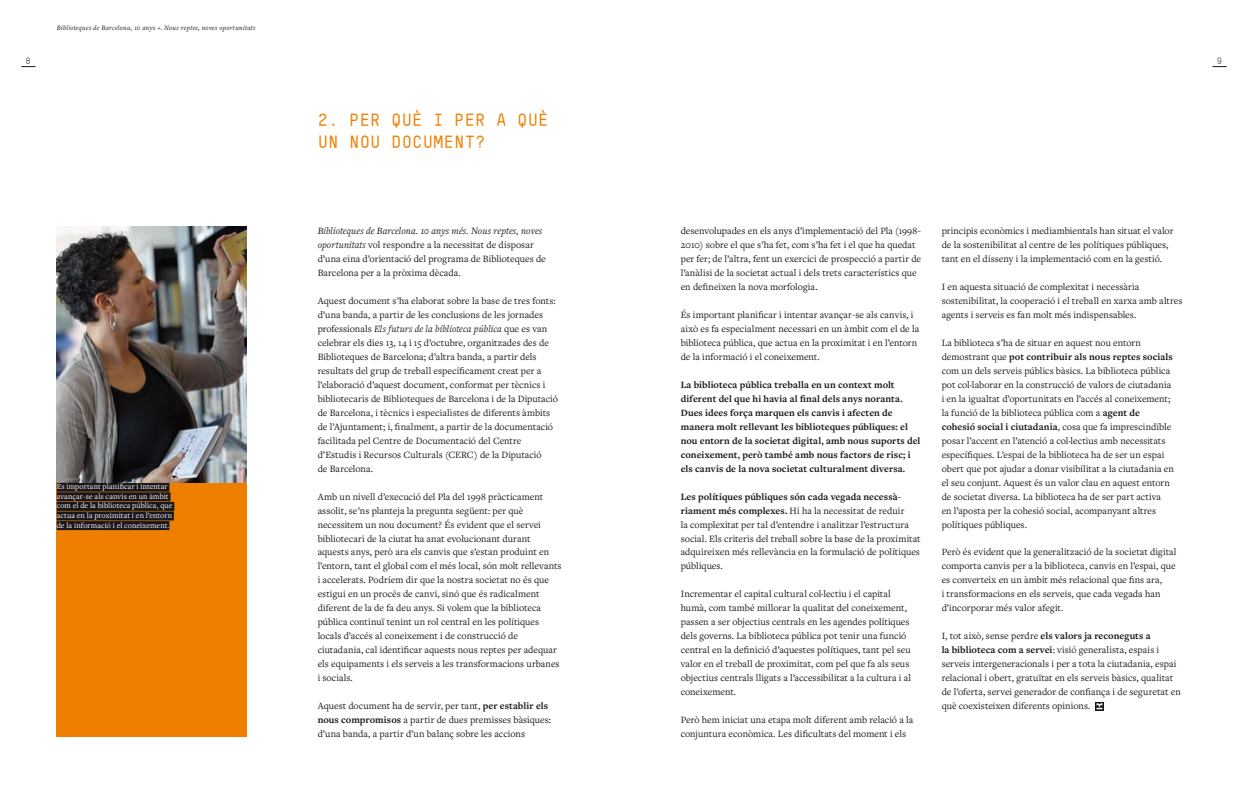
<style>
.page{position:relative;width:1248px;height:794px;background:#fff}
.page>*{position:absolute;margin:0;border:0;box-sizing:border-box;transform-origin:0 0}
.t1{font:700 17.5px/22.5px "TSTAR Mono Round";color:#ee7f00}
.t2{font:10px/14px "Freight Text Pro";color:#1a171c}
.t3{font:700 10px/14px "Freight Text Pro";letter-spacing:.005em;color:#1a171c}
.t4{font:9px "TSTAR Mono Round";color:#1a171c}
.t5{font:8px/9.6px "Freight Text Pro";letter-spacing:.01em;color:#fff}
.t6{font:italic 7px "Freight Text Pro";letter-spacing:.04em;color:#1a171c}
.s1{font-style:italic}
.s2{font-weight:700}
</style>
<div class="page">
<svg style="left:21px;top:66px;width:14px;height:1px"></svg>
<svg style="left:1212px;top:66px;width:14px;height:1px"></svg>
<div style="left:57px;top:481px;width:190px;height:256px;background:#ee7f00"></div>
<div style="left:57px;top:482px;width:112px;height:9px;background:#1a171c"></div>
<div style="left:57px;top:492px;width:113px;height:9px;background:#1a171c"></div>
<div style="left:57px;top:502px;width:117px;height:9px;background:#1a171c"></div>
<div style="left:57px;top:511px;width:117px;height:9px;background:#1a171c"></div>
<div style="left:57px;top:521px;width:112px;height:9px;background:#1a171c"></div>
<svg style="left:1095px;top:702px;width:8px;height:9px"></svg>
<svg style="left:1096px;top:703px;width:6px;height:6px"></svg>
<img style="left:57px;top:227px;width:190px;height:255px">
<p class="t6" style="left:57px;top:23px;width:200px">Biblioteques de Barcelona, 10 anys +. Nous reptes, noves oportunitats</p>
<p class="t4" style="left:26px;top:55px;width:7px">8</p>
<p class="t4" style="left:1216px;top:55px;width:7px">9</p>
<p class="t5" style="left:57px;top:481px;width:117px">És important planificar i intentar avançar-se als canvis en un àmbit com el de la biblioteca pública, que actua en la proximitat i en l’entorn de la informació i el coneixement.</p>
<h1 class="t1" style="left:317px;top:108px;width:232px">2. PER QUÈ I PER A QUÈ<br>UN NOU DOCUMENT?</h1>
<p class="t2" style="left:317px;top:223px;width:230px"><span class="s1">Biblioteques de Barcelona. 10 anys més. Nous reptes, noves oportunitats</span> vol respondre a la necessitat de disposar d’una eina d’orientació del programa de Biblioteques de Barcelona per a la pròxima dècada.</p>
<p class="t2" style="left:317px;top:293px;width:242px">Aquest document s’ha elaborat sobre la base de tres fonts: d’una banda, a partir de les conclusions de les jornades professionals <span class="s1">Els futurs de la biblioteca pública</span> que es van celebrar els dies 13, 14 i 15 d’octubre, organitzades des de Biblioteques de Barcelona; d’altra banda, a partir dels resultats del grup de treball específicament creat per a l’elaboració d’aquest document, conformat per tècnics i bibliotecaris de Biblioteques de Barcelona i de la Diputació de Barcelona, i tècnics i especialistes de diferents àmbits de l’Ajuntament; i, finalment, a partir de la documentació facilitada pel Centre de Documentació del Centre d’Estudis i Recursos Culturals (CERC) de la Diputació<br>de Barcelona.</p>
<p class="t2" style="left:317px;top:489px;width:245px">Amb un nivell d’execució del Pla del 1998 pràcticament assolit, se’ns planteja la pregunta següent: per què necessitem un nou document? És evident que el servei bibliotecari de la ciutat ha anat evolucionant durant aquests anys, però ara els canvis que s’estan produint en l’entorn, tant el global com el més local, són molt rellevants i accelerats. Podríem dir que la nostra societat no és que estigui en un procés de canvi, sinó que és radicalment diferent de la de fa deu anys. Si volem que la biblioteca pública continuï tenint un rol central en les polítiques locals d’accés al coneixement i de construcció de ciutadania, cal identificar aquests nous reptes per adequar els equipaments i els serveis a les transformacions urbanes i socials.</p>
<p class="t2" style="left:317px;top:698px;width:235px">Aquest document ha de servir, per tant, <span class="s2">per establir els nous compromisos</span> a partir de dues premisses bàsiques: d’una banda, a partir d’un balanç sobre les accions</p>
<p class="t2" style="left:680px;top:223px;width:242px">desenvolupades en els anys d’implementació del Pla (1998- 2010) sobre el que s’ha fet, com s’ha fet i el que ha quedat per fer; de l’altra, fent un exercici de prospecció a partir de l’anàlisi de la societat actual i dels trets característics que en defineixen la nova morfologia.</p>
<p class="t2" style="left:680px;top:307px;width:240px">És important planificar i intentar avançar-se als canvis, i això es fa especialment necessari en un àmbit com el de la biblioteca pública, que actua en la proximitat i en l’entorn de la informació i el coneixement.</p>
<p class="t3" style="left:680px;top:377px;width:241px">La biblioteca pública treballa en un context molt diferent del que hi havia al final dels anys noranta.<br>Dues idees força marquen els canvis i afecten de manera molt rellevant les biblioteques públiques: el nou entorn de la societat digital, amb nous suports del coneixement, però també amb nous factors de risc; i els canvis de la nova societat culturalment diversa.</p>
<p class="t2" style="left:680px;top:489px;width:241px"><span class="s2">Les polítiques públiques són cada vegada necessà&shy;riament més complexes.</span> Hi ha la necessitat de reduir<br>la complexitat per tal d’entendre i analitzar l’estructura social. Els criteris del treball sobre la base de la proximitat adquireixen més rellevància en la formulació de polítiques públiques.</p>
<p class="t2" style="left:680px;top:587px;width:232px">Incrementar el capital cultural col·lectiu i el capital humà, com també millorar la qualitat del coneixement, passen a ser objectius centrals en les agendes polítiques dels governs. La biblioteca pública pot tenir una funció central en la definició d’aquestes polítiques, tant pel seu valor en el treball de proximitat, com pel que fa als seus objectius centrals lligats a l’accessibilitat a la cultura i al coneixement.</p>
<p class="t2" style="left:680px;top:712px;width:234px">Però hem iniciat una etapa molt diferent amb relació a la conjuntura econòmica. Les dificultats del moment i els</p>
<p class="t2" style="left:941px;top:223px;width:233px">principis econòmics i mediambientals han situat el valor de la sostenibilitat al centre de les polítiques públiques, tant en el disseny i la implementació com en la gestió.</p>
<p class="t2" style="left:941px;top:279px;width:242px">I en aquesta situació de complexitat i necessària sostenibilitat, la cooperació i el treball en xarxa amb altres agents i serveis es fan molt més indispensables.</p>
<p class="t2" style="left:941px;top:335px;width:234px">La biblioteca s’ha de situar en aquest nou entorn demostrant que <span class="s2">pot contribuir als nous reptes socials </span>com un dels serveis públics bàsics. La biblioteca pública pot col·laborar en la construcció de valors de ciutadania i en la igualtat d’oportunitats en l’accés al coneixement; la funció de la biblioteca pública com a <span class="s2">agent de cohesió social i ciutadania</span>, cosa que fa imprescindible posar l’accent en l’atenció a col·lectius amb necessitats específiques. L’espai de la biblioteca ha de ser un espai obert que pot ajudar a donar visibilitat a la ciutadania en el seu conjunt. Aquest és un valor clau en aquest entorn de societat diversa. La biblioteca ha de ser part activa<br>en l’aposta per la cohesió social, acompanyant altres polítiques públiques.</p>
<p class="t2" style="left:941px;top:545px;width:236px">Però és evident que la generalització de la societat digital comporta canvis per a la biblioteca, canvis en l’espai, que es converteix en un àmbit més relacional que fins ara,<br>i transformacions en els serveis, que cada vegada han d’incorporar més valor afegit.</p>
<p class="t2" style="left:941px;top:629px;width:240px">I, tot això, sense perdre <span class="s2">els valors ja reconeguts a<br>la biblioteca com a servei</span>: visió generalista, espais i serveis intergeneracionals i per a tota la ciutadania, espai relacional i obert, gratuïtat en els serveis bàsics, qualitat de l’oferta, servei generador de confiança i de seguretat en què coexisteixen diferents opinions.</p>
</div>
